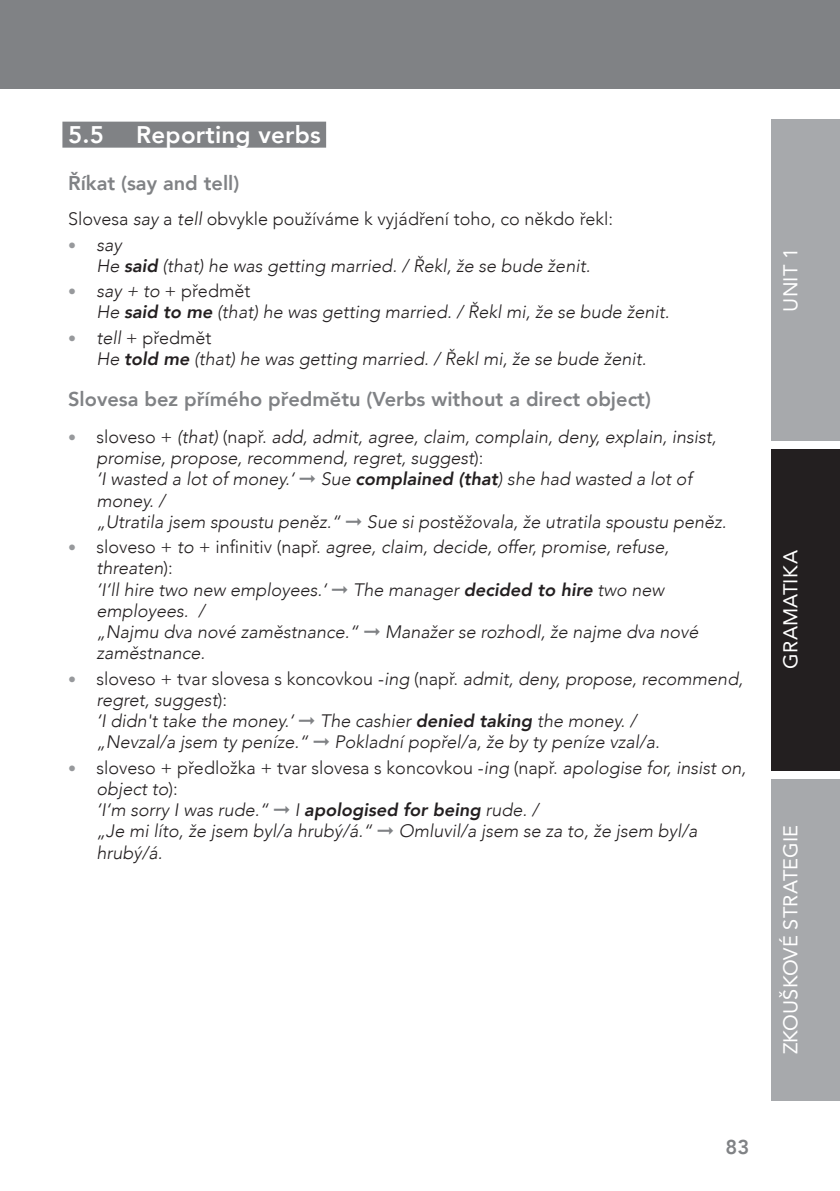
<style>
.page{position:relative;width:840px;height:1191px;background:#fff}
.page>*{position:absolute;margin:0;border:0;box-sizing:border-box;transform-origin:0 0}
.t1{font:800 24px "Avenir";letter-spacing:.01em;color:#fff}
.t2{font:800 20px "Avenir";color:#808285}
.t3{font:20px "Avenir";letter-spacing:.01em;color:#fff}
.t4{font:italic 300 18px/21.2px "Avenir";color:#231f20}
.t5{font:300 18px "Avenir";color:#231f20}
.s1{font-style:italic}
.s2{font-style:normal;font-size:16px;color:#97999c}
.s3{font-weight:800}
.s4{font-style:normal}
.s5{color:#808285}
</style>
<div class="page">
<div style="left:771px;top:119px;width:68px;height:321px;background:#a7a9ac"></div>
<div style="left:771px;top:779px;width:68px;height:321px;background:#a7a9ac"></div>
<div style="left:771px;top:449px;width:68px;height:321px;background:#231f20"></div>
<div style="left:0;top:0;width:839px;height:88px;background:#808285"></div>
<div style="left:62px;top:122px;width:264px;height:26px;background:#808285"></div>
<h1 class="t1" style="left:68px;top:119px;width:38px">5.5</h1>
<h1 class="t1" style="left:136px;top:119px;width:186px">Reporting verbs</h1>
<p class="t2" style="left:68px;top:170px;width:173px">Říkat (say and tell)</p>
<p class="t5" style="left:68px;top:207px;width:546px">Slovesa <span class="s1">say</span> a <span class="s1">tell</span> obvykle používáme k vyjádření toho, co někdo řekl:</p>
<p class="t4" style="left:96px;top:234px;width:495px;text-indent:-28px"><span class="s2">•</span> say<br>He <span class="s3">said</span> (that) he was getting married. / Řekl, že se bude ženit.</p>
<p class="t4" style="left:96px;top:281px;width:574px;text-indent:-28px"><span class="s2">•</span> say + to <span class="s4">+ předmět<br></span>He <span class="s3">said to me</span> (that) he was getting married. / Řekl mi, že se bude ženit.</p>
<p class="t4" style="left:96px;top:328px;width:551px;text-indent:-28px"><span class="s2">•</span> tell <span class="s4">+ předmět<br></span>He <span class="s3">told me</span> (that) he was getting married. / Řekl mi, že se bude ženit.</p>
<p class="t2" style="left:68px;top:386px;width:584px">Slovesa bez přímého předmětu (Verbs without a direct object)</p>
<p class="t4" style="left:96px;top:427px;width:631px;text-indent:-28px"><span class="s2">•</span> <span class="s4">sloveso +</span> (that) <span class="s4">(např.</span> add, admit, agree, claim, complain, deny, explain, insist, promise, propose, recommend, regret, suggest<span class="s4">):<br></span>‘I wasted a lot of money.‘ <span class="s5">➞</span> Sue <span class="s3">complained (that</span>) she had wasted a lot of money. /<br>„Utratila jsem spoustu peněz.“ <span class="s5">➞</span> Sue si postěžovala, že utratila spoustu peněz.</p>
<p class="t4" style="left:96px;top:537px;width:603px;text-indent:-28px"><span class="s2">•</span> <span class="s4">sloveso +</span> to <span class="s4">+ infinitiv (např.</span> agree, claim, decide, offer, promise, refuse, threaten<span class="s4">):<br></span>‘I‘ll hire two new employees.‘ <span class="s5">➞</span> The manager <span class="s3">decided to hire</span> two new employees. /<br>„Najmu dva nové zaměstnance.“ <span class="s5">➞</span> Manažer se rozhodl, že najme dva nové zaměstnance.</p>
<p class="t4" style="left:96px;top:668px;width:647px;text-indent:-28px"><span class="s2">•</span> <span class="s4">sloveso + tvar slovesa s koncovkou -</span>ing <span class="s4">(např.</span> admit, deny, propose, recommend, regret, suggest<span class="s4">):<br></span>‘I didn't take the money.‘ <span class="s5">➞</span> The cashier <span class="s3">denied taking</span> the money. /<br>„Nevzal/a jsem ty peníze.“ <span class="s5">➞</span> Pokladní popřel/a, že by ty peníze vzal/a.</p>
<p class="t4" style="left:96px;top:757px;width:651px;text-indent:-28px"><span class="s2">•</span> <span class="s4">sloveso + předložka + tvar slovesa s koncovkou -</span>ing <span class="s4">(např.</span> apologise for, insist on, object to<span class="s4">):<br></span>‘I‘m sorry I was rude.“ <span class="s5">➞</span> I <span class="s3">apologised for being</span> rude. /<br>„Je mi líto, že jsem byl/a hrubý/á.“ <span class="s5">➞</span> Omluvil/a jsem se za to, že jsem byl/a hrubý/á.</p>
<p class="t3" style="left:777px;top:311px;width:65px;rotate:-90deg">UNIT 1</p>
<p class="t3" style="left:777px;top:669px;width:120px;rotate:-90deg">GRAMATIKA</p>
<p class="t3" style="left:777px;top:1054px;width:231px;rotate:-90deg">ZKOUŠKOVÉ STRATEGIE</p>
<p class="t2" style="left:725px;top:1134px;width:25px">83</p>
</div>
